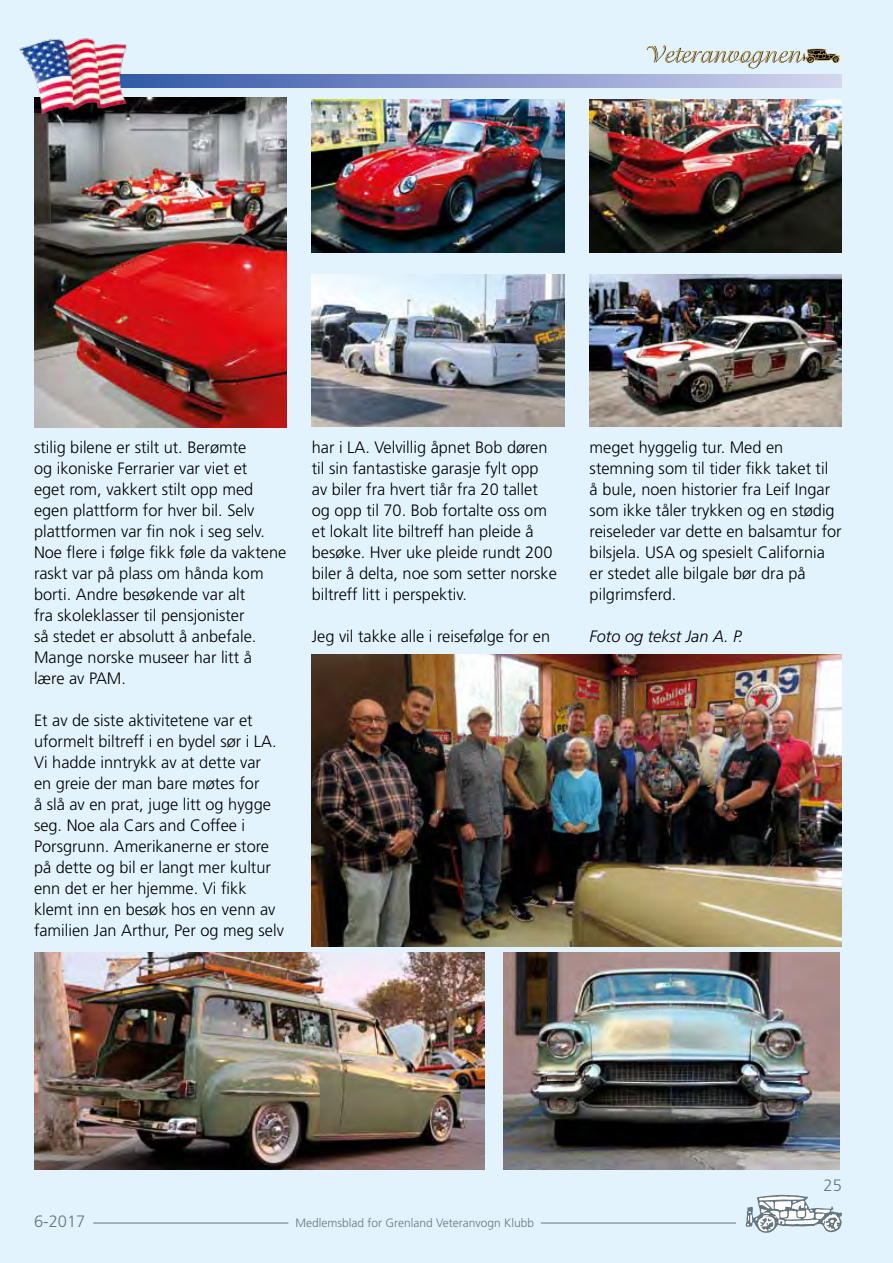
<style>
.page{position:relative;width:893px;height:1263px;background:#e2f3fd}
.page>*{position:absolute;margin:0;border:0;box-sizing:border-box;transform-origin:0 0}
.t1{font:300 16.5px/21px "Frutiger";color:#000}
.t2{font:italic 300 16.5px "Frutiger";color:#000}
.t3{font:300 16.5px "Frutiger";color:#647781}
.t4{font:300 12px "Frutiger";color:#647781}
</style>
<div class="page">
<svg style="left:646px;top:45px;width:194px;height:23px"></svg>
<svg style="left:745px;top:1194px;width:97px;height:39px"></svg>
<hr style="left:93px;top:1222px;width:195px;height:1px;background:#647781">
<hr style="left:541px;top:1222px;width:195px;height:1px;background:#647781">
<svg style="left:140px;top:74px;width:702px;height:13px;background:#8696cb"></svg>
<img style="left:34px;top:952px;width:451px;height:217px">
<img style="left:504px;top:952px;width:336px;height:217px">
<img style="left:34px;top:98px;width:252px;height:329px">
<img style="left:312px;top:100px;width:252px;height:152px">
<img style="left:312px;top:274px;width:252px;height:153px">
<img style="left:590px;top:100px;width:252px;height:152px">
<img style="left:590px;top:274px;width:252px;height:153px">
<img style="left:312px;top:655px;width:530px;height:291px">
<img style="left:19px;top:38px;width:121px;height:80px">
<p class="t1" style="left:34px;top:437px;width:254px">stilig bilene er stilt ut. Berømte<br>og ikoniske Ferrarier var viet et<br>eget rom, vakkert stilt opp med egen plattform for hver bil. Selv plattformen var fin nok i seg selv.<br>Noe flere i følge fikk føle da vaktene raskt var på plass om hånda kom borti. Andre besøkende var alt<br>fra skoleklasser til pensjonister<br>så stedet er absolutt å anbefale.<br>Mange norske museer har litt å lære av PAM.</p>
<p class="t1" style="left:34px;top:710px;width:251px">Et av de siste aktivitetene var et uformelt biltreff i en bydel sør i LA.<br>Vi hadde inntrykk av at dette var<br>en greie der man bare møtes for<br>å slå av en prat, juge litt og hygge seg. Noe ala Cars and Coffee i<br>Porsgrunn. Amerikanerne er store på dette og bil er langt mer kultur enn det er her hjemme. Vi fikk klemt inn en besøk hos en venn av familien Jan Arthur, Per og meg selv</p>
<p class="t1" style="left:312px;top:437px;width:247px">har i LA. Velvillig åpnet Bob døren til sin fantastiske garasje fylt opp av biler fra hvert tiår fra 20 tallet og opp til 70. Bob fortalte oss om et lokalt lite biltreff han pleide å besøke. Hver uke pleide rundt 200 biler å delta, noe som setter norske biltreff litt i perspektiv.</p>
<p class="t1" style="left:312px;top:626px;width:240px">Jeg vil takke alle i reisefølge for en</p>
<p class="t1" style="left:590px;top:437px;width:253px">meget hyggelig tur. Med en stemning som til tider fikk taket til<br>å bule, noen historier fra Leif Ingar som ikke tåler trykken og en stødig reiseleder var dette en balsamtur for bilsjela. USA og spesielt California er stedet alle bilgale bør dra på pilgrimsferd.</p>
<p class="t2" style="left:590px;top:627px;width:155px">Foto og tekst Jan A. P.</p>
<p class="t3" style="left:34px;top:1212px;width:53px">6-2017</p>
<p class="t4" style="left:296px;top:1216px;width:240px">Medlemsblad for Grenland Veteranvogn Klubb</p>
<p class="t3" style="left:824px;top:1176px;width:20px">25</p>
</div>
